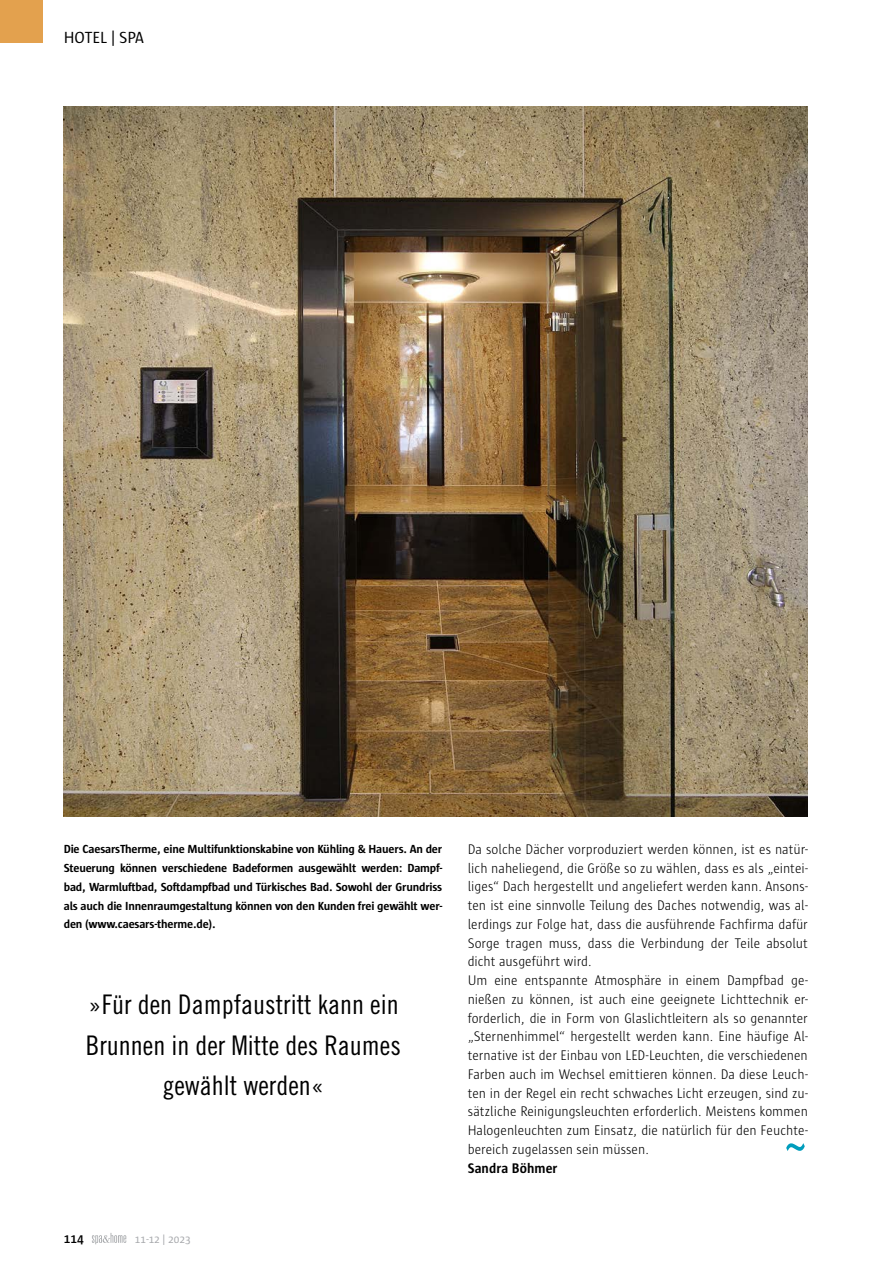
<style>
.page{position:relative;width:893px;height:1263px;background:#fff}
.page>*{position:absolute;margin:0;border:0;box-sizing:border-box;transform-origin:0 0}
.t1{font:27px/40.5px "Trade Gothic Cond Eighteen";color:#000;text-align:center}
.t2{font:16.5px "Sun";color:#000}
.t3{font:300 14.25px/18.8px "Sun";color:#000;scale:.95 1}
.t4{font:700 14.25px "Sun";letter-spacing:.005em;color:#000;scale:.95 1}
.t5{font:600 13.5px "Sun";color:#000}
.t6{font:700 12px/18.8px "Sun";letter-spacing:-.015em;color:#000;text-align:justify}
.t7{font:11.25px "Sun";color:#a7a9ac}
</style>
<div class="page">
<svg style="left:92px;top:1233px;width:34px;height:11px"></svg>
<div style="left:0;top:0;width:43px;height:43px;background:#e3a14e"></div>
<svg style="left:786px;top:1143px;width:19px;height:8px"></svg>
<img style="left:64px;top:106px;width:744px;height:710px">
<p class="t2" style="left:64px;top:28px;width:82px">HOTEL | SPA</p>
<p class="t6" style="left:64px;top:840px;width:380px">Die CaesarsTherme, eine Multifunktionskabine von Kühling &amp; Hauers. An der Steuerung können verschiedene Badeformen ausgewählt werden: Dampf&shy;bad, Warmluftbad, Softdampfbad und Türkisches Bad. Sowohl der Grundriss als auch die Innenraumgestaltung können von den Kunden frei gewählt wer&shy;den (www.caesars-therme.de).</p>
<h1 class="t1" style="left:86px;top:984px;width:316px">»Für den Dampfaustritt kann ein<br>Brunnen in der Mitte des Raumes gewählt werden«</h1>
<p class="t5" style="left:64px;top:1231px;width:22px">114</p>
<p class="t7" style="left:135px;top:1233px;width:57px">11-12 | 2023</p>
<p class="t3" style="left:468px;top:840px;width:360px">Da solche Dächer vorproduziert werden können, ist es natür&shy;lich naheliegend, die Größe so zu wählen, dass es als „eintei&shy;liges“ Dach hergestellt und angeliefert werden kann. Ansons&shy;ten ist eine sinnvolle Teilung des Daches notwendig, was al&shy;lerdings zur Folge hat, dass die ausführende Fachfirma dafür Sorge tragen muss, dass die Verbindung der Teile absolut dicht ausgeführt wird.<br>Um eine entspannte Atmosphäre in einem Dampfbad ge&shy;nießen zu können, ist auch eine geeignete Lichttechnik er&shy;forderlich, die in Form von Glaslichtleitern als so genannter „Sternenhimmel“ hergestellt werden kann. Eine häufige Al&shy;ternative ist der Einbau von LED-Leuchten, die verschiedenen Farben auch im Wechsel emittieren können. Da diese Leuch&shy;ten in der Regel ein recht schwaches Licht erzeugen, sind zu&shy;sätzliche Reinigungsleuchten erforderlich. Meistens kommen Halogenleuchten zum Einsatz, die natürlich für den Feuchte&shy;bereich zugelassen sein müssen.</p>
<p class="t4" style="left:468px;top:1160px;width:96px">Sandra Böhmer</p>
</div>
